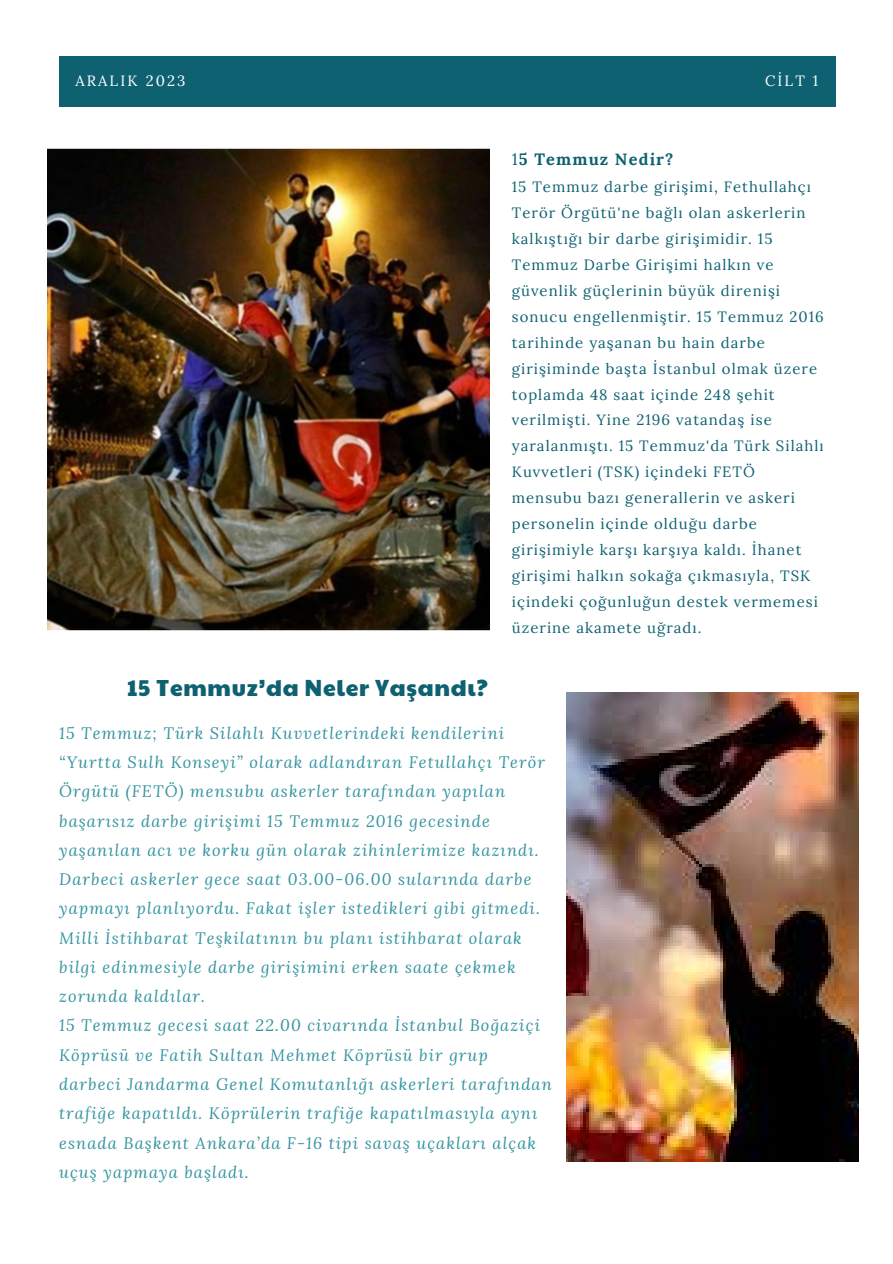
<style>
.page{position:relative;width:893px;height:1264px;background:#fff}
.page>*{position:absolute;margin:0;border:0;box-sizing:border-box;transform-origin:0 0}
.t1{font:22.95px "Paytone One";letter-spacing:.03em;color:#0e6171}
.t2{font:italic 16.35px/29.2px "Lora";letter-spacing:.07em;color:#3494a0}
.t3{font:700 16.35px "Lora";letter-spacing:.07em;color:#0e6171}
.t4{font:14.85px/25.8px "Lora";letter-spacing:.07em;color:#0e6171}
.t5{font:14.85px "Lora";letter-spacing:.14em;color:#fff}
.s1{font-weight:400}
</style>
<div class="page">
<img style="left:47px;top:148px;width:442px;height:483px">
<div style="left:59px;top:56px;width:776px;height:51px;background:#0e6171"></div>
<img style="left:566px;top:692px;width:292px;height:468px">
<p class="t5" style="left:75px;top:71px;width:111px">ARALIK 2023</p>
<p class="t5" style="left:765px;top:71px;width:55px">CİLT 1</p>
<p class="t3" style="left:512px;top:149px;width:163px"><span class="s1">1</span>5 Temmuz Nedir?</p>
<p class="t4" style="left:512px;top:174px;width:313px">15 Temmuz darbe girişimi, Fethullahçı Terör Örgütü'ne bağlı olan askerlerin kalkıştığı bir darbe girişimidir. 15<br>Temmuz Darbe Girişimi halkın ve güvenlik güçlerinin büyük direnişi sonucu engellenmiştir. 15 Temmuz 2016 tarihinde yaşanan bu hain darbe girişiminde başta İstanbul olmak üzere toplamda 48 saat içinde 248 şehit verilmişti. Yine 2196 vatandaş ise yaralanmıştı. 15 Temmuz'da Türk Silahlı Kuvvetleri (TSK) içindeki FETÖ mensubu bazı generallerin ve askeri personelin içinde olduğu darbe girişimiyle karşı karşıya kaldı. İhanet girişimi halkın sokağa çıkmasıyla, TSK içindeki çoğunluğun destek vermemesi üzerine akamete uğradı.</p>
<p class="t1" style="left:127px;top:670px;width:362px">15 Temmuz’da Neler Yaşandı?</p>
<p class="t2" style="left:59px;top:718px;width:487px">15 Temmuz; Türk Silahlı Kuvvetlerindeki kendilerini “Yurtta Sulh Konseyi” olarak adlandıran Fetullahçı Terör Örgütü (FETÖ) mensubu askerler tarafından yapılan başarısız darbe girişimi 15 Temmuz 2016 gecesinde yaşanılan acı ve korku gün olarak zihinlerimize kazındı.</p>
<p class="t2" style="left:59px;top:864px;width:482px">Darbeci askerler gece saat 03.00-06.00 sularında darbe yapmayı planlıyordu. Fakat işler istedikleri gibi gitmedi.<br>Milli İstihbarat Teşkilatının bu planı istihbarat olarak bilgi edinmesiyle darbe girişimini erken saate çekmek zorunda kaldılar.</p>
<p class="t2" style="left:59px;top:1010px;width:494px">15 Temmuz gecesi saat 22.00 civarında İstanbul Boğaziçi Köprüsü ve Fatih Sultan Mehmet Köprüsü bir grup darbeci Jandarma Genel Komutanlığı askerleri tarafından trafiğe kapatıldı. Köprülerin trafiğe kapatılmasıyla aynı esnada Başkent Ankara’da F-16 tipi savaş uçakları alçak uçuş yapmaya başladı.</p>
</div>
